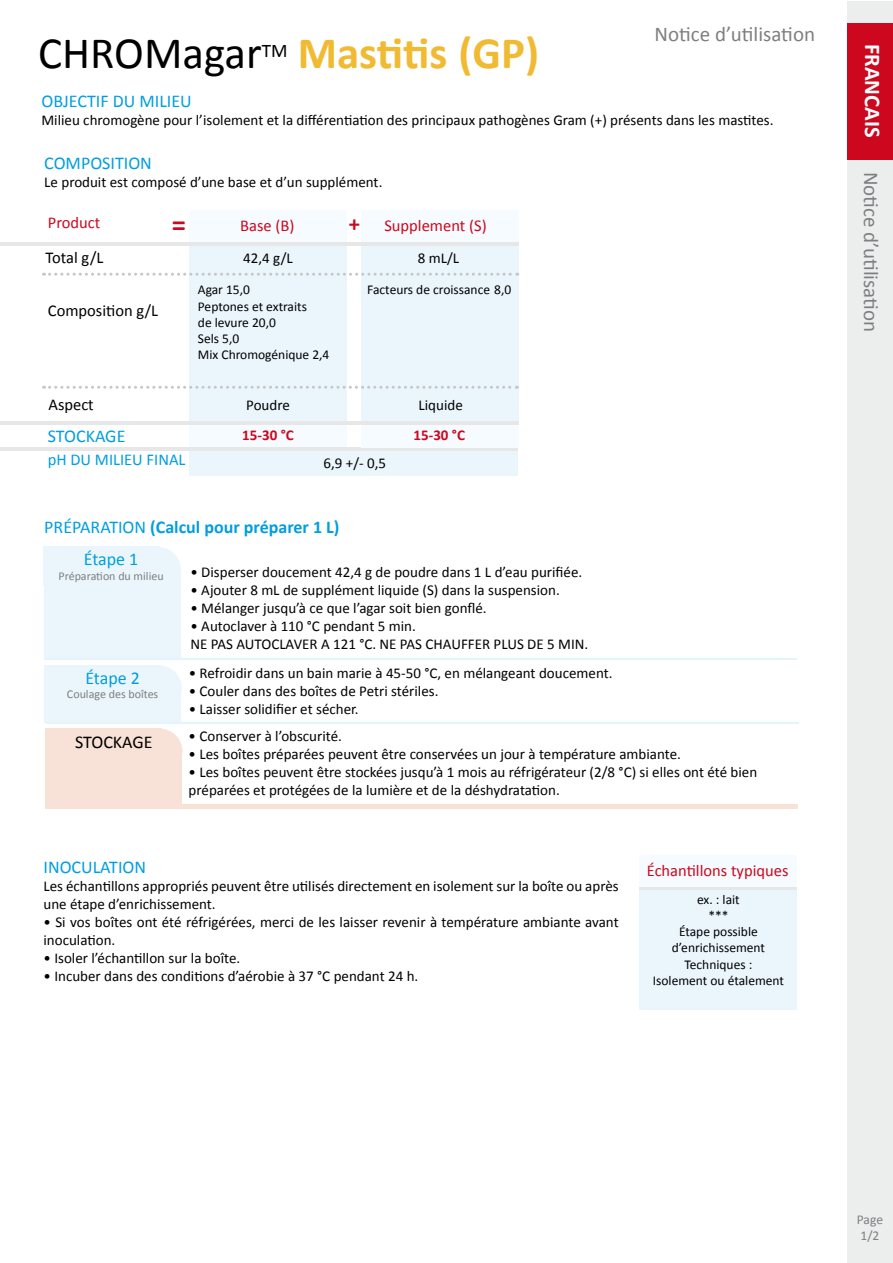
<style>
.page{position:relative;width:893px;height:1263px;background:#fff}
.page>*{position:absolute;margin:0;border:0;box-sizing:border-box;transform-origin:0 0}
.t1{font:700 45px "Calibri";color:#f0bb32}
.t2{font:45px "Calibri";color:#000}
.t3{font:700 28.5px "Calibri";color:#cd071e}
.t4{font:700 22.5px "Calibri";color:#fff}
.t5{font:700 22.5px "Calibri";color:#cd071e}
.t6{font:21px "Calibri";color:#7e7f81}
.t7{font:19.2px "Calibri";color:#000}
.t8{font:18px "Calibri";color:#009ee0}
.t9{font:700 18px/32.1px "Calibri";color:#009ee0}
.t10{font:18px "Calibri";color:#000}
.t11{font:16.5px "Calibri";color:#cd071e}
.t12{font:16.5px "Calibri";color:#000}
.t13{font:16.5px "Calibri";color:#009ee0}
.t14{font:15px/18px "Calibri";color:#000}
.t15{font:700 15px "Calibri";color:#cd071e}
.t16{font:13.5px/16.2px "Calibri";color:#000;text-align:center}
.t17{font:13.5px/16.2px "Calibri";color:#7e7f81}
.t18{font:12px "Calibri";color:#7e7f81}
.s1{font-weight:400}
</style>
<div class="page">
<hr style="left:892px;top:1057px;width:1px;height:30px;background:#fce5d7">
<div style="left:847px;top:2px;width:45px;height:1261px;background:#eceded"></div>
<div style="left:847px;top:24px;width:46px;height:136px;background:#cd071e"></div>
<div style="left:44px;top:570px;width:137px;height:89px;background:#ebf6fc"></div>
<div style="left:43px;top:547px;width:117px;height:39px;background:#ebf6fc"></div>
<div style="left:136px;top:547px;width:45px;height:45px;background:#ebf6fc;border-radius:50%"></div>
<div style="left:44px;top:665px;width:117px;height:49px;background:#ebf6fc"></div>
<div style="left:136px;top:665px;width:46px;height:45px;background:#ebf6fc;border-radius:50%"></div>
<div style="left:44px;top:691px;width:137px;height:32px;background:#ebf6fc"></div>
<hr style="left:44px;top:658px;width:752px;height:1px;background:#e4f4fc">
<hr style="left:46px;top:722px;width:752px;height:2px;background:#e4f4fc">
<div style="left:45px;top:728px;width:117px;height:49px;background:#f8e1d6"></div>
<div style="left:137px;top:729px;width:45px;height:45px;background:#f8e1d6;border-radius:50%"></div>
<div style="left:45px;top:755px;width:137px;height:51px;background:#f8e1d6"></div>
<div style="left:45px;top:804px;width:753px;height:5px;background:#f8e1d6"></div>
<div style="left:639px;top:855px;width:158px;height:33px;background:#f5fbfe"></div>
<div style="left:640px;top:890px;width:157px;height:120px;background:#ebf6fc"></div>
<hr style="left:640px;top:887px;width:157px;height:3px;background:#e7e7e8">
<div style="left:361px;top:210px;width:157px;height:33px;background:#f5fbfe"></div>
<div style="left:190px;top:423px;width:157px;height:24px;background:#f5fbfe"></div>
<div style="left:189px;top:210px;width:158px;height:34px;background:#f5fbfe"></div>
<div style="left:190px;top:450px;width:328px;height:25px;background:#ebf6fc"></div>
<div style="left:189px;top:245px;width:158px;height:176px;background:#ebf6fc"></div>
<hr style="left:0;top:447px;width:518px;height:4px;background:#e7e7e8">
<div style="left:361px;top:245px;width:157px;height:176px;background:#ebf6fc"></div>
<hr style="left:0;top:243px;width:518px;height:3px;background:#e7e7e8">
<svg style="left:44px;top:386px;width:473px;height:3px"></svg>
<svg style="left:44px;top:273px;width:474px;height:3px"></svg>
<div style="left:361px;top:423px;width:157px;height:24px;background:#f5fbfe"></div>
<hr style="left:0;top:421px;width:518px;height:4px;background:#e7e7e8">
<h3 class="t6" style="left:655px;top:19px;width:162px">Notice d’utilisation</h3>
<h1 class="t2" style="left:38px;top:22px;width:225px">CHROMagar</h1>
<p class="t7" style="left:262px;top:37px;width:27px">TM</p>
<h1 class="t1" style="left:298px;top:21px;width:243px">Mastitis (GP)</h1>
<p class="t8" style="left:41px;top:89px;width:152px">OBJECTIF DU MILIEU</p>
<p class="t14" style="left:41px;top:111px;width:734px">Milieu chromogène pour l’isolement et la différentiation des principaux pathogènes Gram (+) présents dans les mastites.</p>
<p class="t8" style="left:44px;top:150px;width:109px">COMPOSITION</p>
<p class="t14" style="left:44px;top:173px;width:340px">Le produit est composé d’une base et d’un supplément.</p>
<p class="t11" style="left:48px;top:211px;width:54px">Product</p>
<h2 class="t3" style="left:172px;top:204px;width:16px">=</h2>
<p class="t11" style="left:240px;top:214px;width:56px">Base (B)</p>
<p class="t11" style="left:384px;top:214px;width:104px">Supplement (S)</p>
<h3 class="t5" style="left:349px;top:208px;width:13px">+</h3>
<p class="t12" style="left:46px;top:246px;width:59px">Total g/L</p>
<p class="t14" style="left:243px;top:249px;width:51px">42,4 g/L</p>
<p class="t14" style="left:418px;top:248px;width:43px">8 mL/L</p>
<p class="t12" style="left:48px;top:300px;width:112px">Composition g/L</p>
<p class="t16" style="left:198px;top:281px;width:133px;text-align:left">Agar 15,0<br>Peptones et extraits<br>de levure 20,0<br>Sels 5,0<br>Mix Chromogénique 2,4</p>
<p class="t16" style="left:367px;top:281px;width:146px">Facteurs de croissance 8,0</p>
<p class="t12" style="left:48px;top:393px;width:47px">Aspect</p>
<p class="t14" style="left:246px;top:396px;width:45px">Poudre</p>
<p class="t14" style="left:419px;top:395px;width:46px">Liquide</p>
<p class="t8" style="left:48px;top:423px;width:79px">STOCKAGE</p>
<p class="t15" style="left:242px;top:424px;width:53px">15-30 °C</p>
<p class="t15" style="left:414px;top:424px;width:53px">15-30 °C</p>
<p class="t13" style="left:48px;top:448px;width:139px">pH DU MILIEU FINAL</p>
<p class="t14" style="left:324px;top:453px;width:64px">6,9 +/- 0,5</p>
<p class="t9" style="left:84px;top:511px;width:257px;text-indent:-40px"><span class="s1">PRÉPARATION</span> (Calcul pour préparer 1 L)<br><span class="s1">Étape 1</span></p>
<p class="t18" style="left:58px;top:567px;width:107px">Préparation du milieu</p>
<p class="t14" style="left:190px;top:563px;width:393px">• Disperser doucement 42,4 g de poudre dans 1 L d’eau purifiée.</p>
<p class="t14" style="left:190px;top:581px;width:371px">• Ajouter 8 mL de supplément liquide (S) dans la suspension.</p>
<p class="t14" style="left:190px;top:599px;width:298px">• Mélanger jusqu’à ce que l’agar soit bien gonflé.</p>
<p class="t14" style="left:190px;top:617px;width:399px">• Autoclaver à 110 °C pendant 5 min.<br>NE PAS AUTOCLAVER A 121 °C. NE PAS CHAUFFER PLUS DE 5 MIN.</p>
<p class="t14" style="left:189px;top:664px;width:425px">• Refroidir dans un bain marie à 45-50 °C, en mélangeant doucement.</p>
<p class="t14" style="left:189px;top:682px;width:251px">• Couler dans des boîtes de Petri stériles.</p>
<p class="t14" style="left:189px;top:700px;width:171px">• Laisser solidifier et sécher.</p>
<p class="t8" style="left:85px;top:665px;width:56px">Étape 2</p>
<p class="t18" style="left:67px;top:686px;width:93px">Coulage des boîtes</p>
<p class="t10" style="left:75px;top:730px;width:79px">STOCKAGE</p>
<p class="t14" style="left:189px;top:726px;width:155px">• Conserver à l’obscurité.</p>
<p class="t14" style="left:189px;top:744px;width:494px">• Les boîtes préparées peuvent être conservées un jour à température ambiante.</p>
<p class="t14" style="left:189px;top:762px;width:570px">• Les boîtes peuvent être stockées jusqu’à 1 mois au réfrigérateur (2/8 °C) si elles ont été bien préparées et protégées de la lumière et de la déshydratation.</p>
<p class="t8" style="left:43px;top:854px;width:104px">INOCULATION</p>
<p class="t14" style="left:43px;top:876px;width:577px">Les échantillons appropriés peuvent être utilisés directement en isolement sur la boîte ou après une étape d’enrichissement.</p>
<p class="t14" style="left:43px;top:912px;width:577px">• Si vos boîtes ont été réfrigérées, merci de les laisser revenir à température ambiante avant inoculation.</p>
<p class="t14" style="left:43px;top:948px;width:198px">• Isoler l’échantillon sur la boîte.</p>
<p class="t14" style="left:43px;top:966px;width:376px">• Incuber dans des conditions d’aérobie à 37 °C pendant 24 h.</p>
<p class="t11" style="left:647px;top:859px;width:143px">Échantillons typiques</p>
<p class="t16" style="left:653px;top:891px;width:133px">ex. : lait<br>***<br>Étape possible d’enrichissement<br>Techniques :<br>Isolement ou étalement</p>
<h3 class="t4" style="left:888px;top:44px;width:95px;rotate:90deg">FRANCAIS</h3>
<h3 class="t6" style="left:886px;top:172px;width:162px;rotate:90deg">Notice d’utilisation</h3>
<p class="t17" style="left:857px;top:1211px;width:28px">Page<br>1/2</p>
</div>
